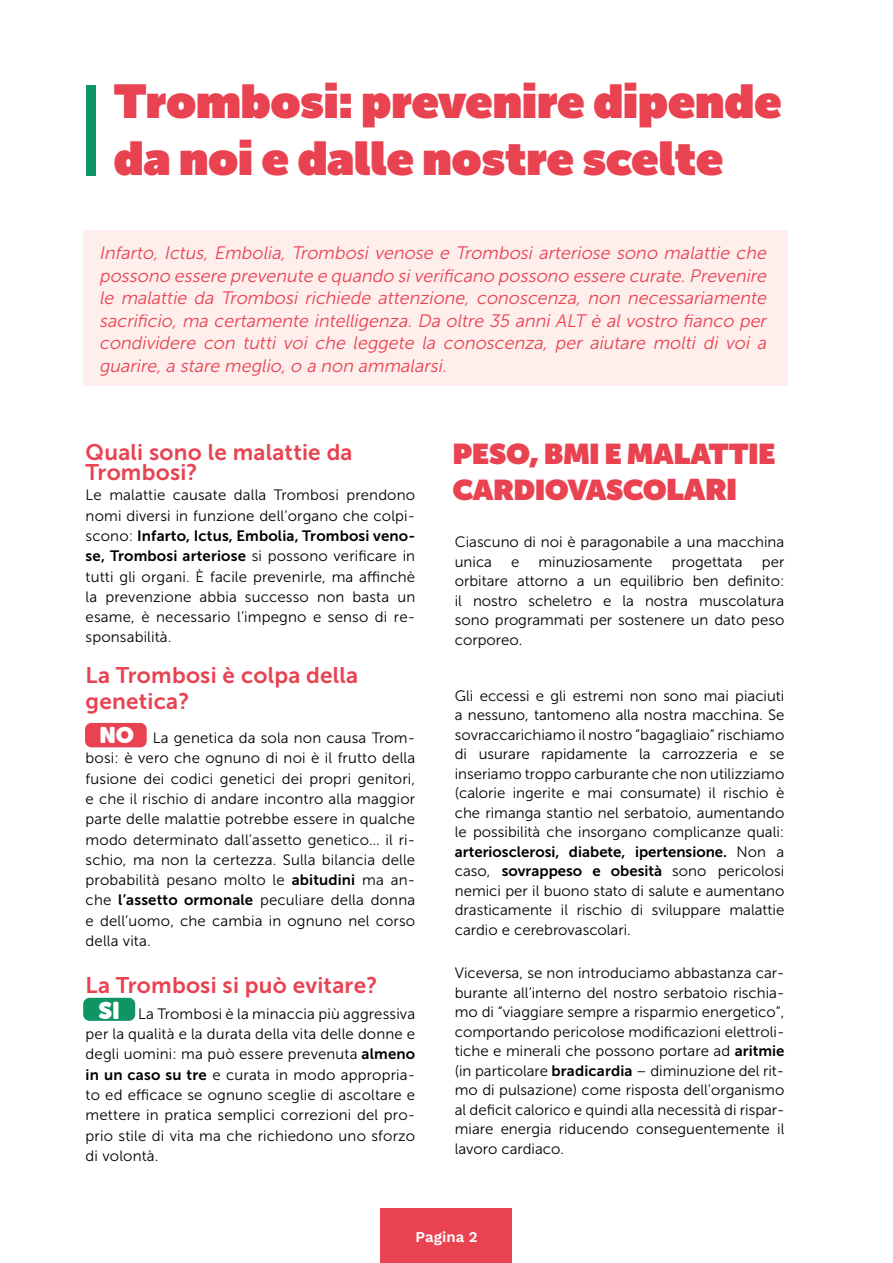
<style>
.page{position:relative;width:893px;height:1263px;background:#fff}
.page>*{position:absolute;margin:0;border:0;box-sizing:border-box;transform-origin:0 0}
.t1{font:900 47.1px/56.6px "Museo Sans Display";color:#e94251}
.t2{font:900 28.5px/35.7px "Museo Sans Display";color:#e94251}
.t3{font:22.5px/20.2px "Museo Sans 700";letter-spacing:.01em;color:#e94251}
.t4{font:italic 18px/22.5px "Museo Sans 300";color:#e94251;text-align:justify}
.t5{font:15px/19.5px "Museo Sans 300";color:#000;text-align:justify}
.t6{font:15px "Museo Sans 700";color:#000}
.t7{font:600 15px "Work Sans";color:#fff}
.s1{font-family:"Museo Sans 300"}
.s2{font-family:"Museo Sans 700"}
.s3{font-family:"Museo Sans Rounded";font-size:22.5px;color:#fff}
.s4{font-family:"Museo Sans Rounded";font-size:24px;color:#fff}
.s5{font-size:29.7px}
</style>
<div class="page">
<div style="left:381px;top:1209px;width:131px;height:54px;background:#e94251"></div>
<div style="left:85px;top:723px;width:62px;height:24px;background:#e94251;border-radius:6px"></div>
<div style="left:83px;top:998px;width:52px;height:23px;background:#0f9463;border-radius:6px"></div>
<div style="left:86px;top:85px;width:10px;height:90px;background:#0f9463"></div>
<div style="left:83px;top:230px;width:705px;height:156px;background:#feefed"></div>
<h1 class="t1" style="left:114px;top:74px;width:669px">Trombosi: prevenire dipende da noi e dalle nostre scelte</h1>
<p class="t4" style="left:99px;top:242px;width:672px">Infarto, Ictus, Embolia, Trombosi venose e Trombosi arteriose sono malattie che possono essere prevenute e quando siverificano possono essere curate.Prevenire le malattie da Trombosi richiede attenzione, conoscenza, non necessariamente sacrificio, ma certamente intelligenza. Da oltre 35 anni ALT è al vostro fianco per condividere con tutti voi che leggete la conoscenza, per aiutare molti di voi a guarire,a stare meglio,o a non ammalarsi.</p>
<h3 class="t3" style="left:86px;top:442px;width:269px">Quali sono le malattie da<br>Trombosi?</h3>
<p class="t5" style="left:86px;top:485px;width:331px;line-height:20.2px">Le malattie causate dalla Trombosi prendono nomi diversi in funzione dell’organo che colpi-</p>
<p class="t6" style="left:86px;top:527px;width:331px"><span class="s1">scono:</span> Infarto, Ictus, Embolia, Trombosi veno-</p>
<p class="t5" style="left:86px;top:546px;width:331px;line-height:20.2px"><span class="s2">se, Trombosi arteriose</span> si possono verificare in tutti gli organi. È facile prevenirle, ma affinchè la prevenzione abbia successo non basta un esame, è necessario l’impegno e senso di re&shy;sponsabilità.</p>
<h3 class="t3" style="left:86px;top:662px;width:274px;line-height:26.2px">La Trombosi è colpa della genetica?</h3>
<p class="t5" style="left:86px;top:728px;width:331px;line-height:20.2px;text-indent:14px"><span class="s3">NO</span> La genetica da sola non causa Trom&shy;bosi: è vero che ognuno di noi è il frutto della fusione dei codici genetici dei propri genitori, e che il rischio di andare incontro alla maggior parte delle malattie potrebbe essere in qualche modo determinato dall’assetto genetico… il ri&shy;schio, ma non la certezza. Sulla bilancia delle probabilità pesano molto le <span class="s2">abitudini</span> ma an&shy;che <span class="s2">l’assetto ormonale</span> peculiare della donna e dell’uomo, che cambia in ognuno nel corso della vita.</p>
<h3 class="t3" style="left:86px;top:975px;width:293px">La Trombosi si può evitare?</h3>
<p class="t5" style="left:86px;top:1004px;width:331px;line-height:20.2px;text-indent:13px"><span class="s4">SI</span> La Trombosi è la minaccia più aggressiva per la qualità e la durata della vita delle donne e degli uomini: ma può essere prevenuta <span class="s2">almeno in un caso su tre</span> e curata in modo appropria&shy;to ed efficace se ognuno sceglie di ascoltare e mettere in pratica semplici correzioni del pro&shy;prio stile di vita ma che richiedono uno sforzo di volontà.</p>
<h2 class="t2" style="left:453px;top:437px;width:324px">PESO, BMI E MALATTIE<br>CARDIOVASCO<span class="s5">LARI</span></h2>
<p class="t5" style="left:455px;top:532px;width:331px">Ciascuno di noi è paragonabile a una macchina unica</p>
<p class="t5" style="left:511px;top:552px;width:10px">e</p>
<p class="t5" style="left:538px;top:552px;width:116px">minuziosamente</p>
<p class="t5" style="left:672px;top:552px;width:73px">progettata</p>
<p class="t5" style="left:455px;top:552px;width:331px;text-indent:307px">per orbitare attorno a un equilibrio ben definito: il nostro scheletro e la nostra muscolatura sono programmati per sostenere un dato peso corporeo.</p>
<p class="t5" style="left:455px;top:686px;width:331px">Gli eccessi e gli estremi non sono mai piaciuti a nessuno, tantomeno alla nostra macchina. Se sovraccarichiamo il nostro “bagagliaio” rischiamo di usurare rapidamente la carrozzeria e se inseriamo troppo carburante che non utilizziamo (calorie ingerite e mai consumate) il rischio è che rimanga stantio nel serbatoio, aumentando le possibilità che insorgano complicanze quali:</p>
<p class="t6" style="left:455px;top:843px;width:331px">arteriosclerosi, diabete, ipertensione. <span class="s1">Non a</span></p>
<p class="t5" style="left:455px;top:861px;width:331px">caso, <span class="s2">sovrappeso e obesità</span> sono pericolosi nemici per il buono stato di salute e aumentano drasticamente il rischio di sviluppare malattie cardio e cerebrovascolari.</p>
<p class="t5" style="left:455px;top:963px;width:331px">Viceversa, se non introduciamo abbastanza car&shy;burante all’interno del nostro serbatoio rischia&shy;mo di “viaggiare sempre a risparmio energetico”, comportando pericolose modificazioni elettroli&shy;tiche e minerali che possono portare ad <span class="s2">aritmie </span>(in particolare <span class="s2">bradicardia</span> – diminuzione del rit&shy;mo di pulsazione) come risposta dell’organismo al deficit calorico e quindi alla necessità di rispar&shy;miare energia riducendo conseguentemente il lavoro cardiaco.</p>
<p class="t7" style="left:415px;top:1228px;width:64px">Pagina 2</p>
</div>
